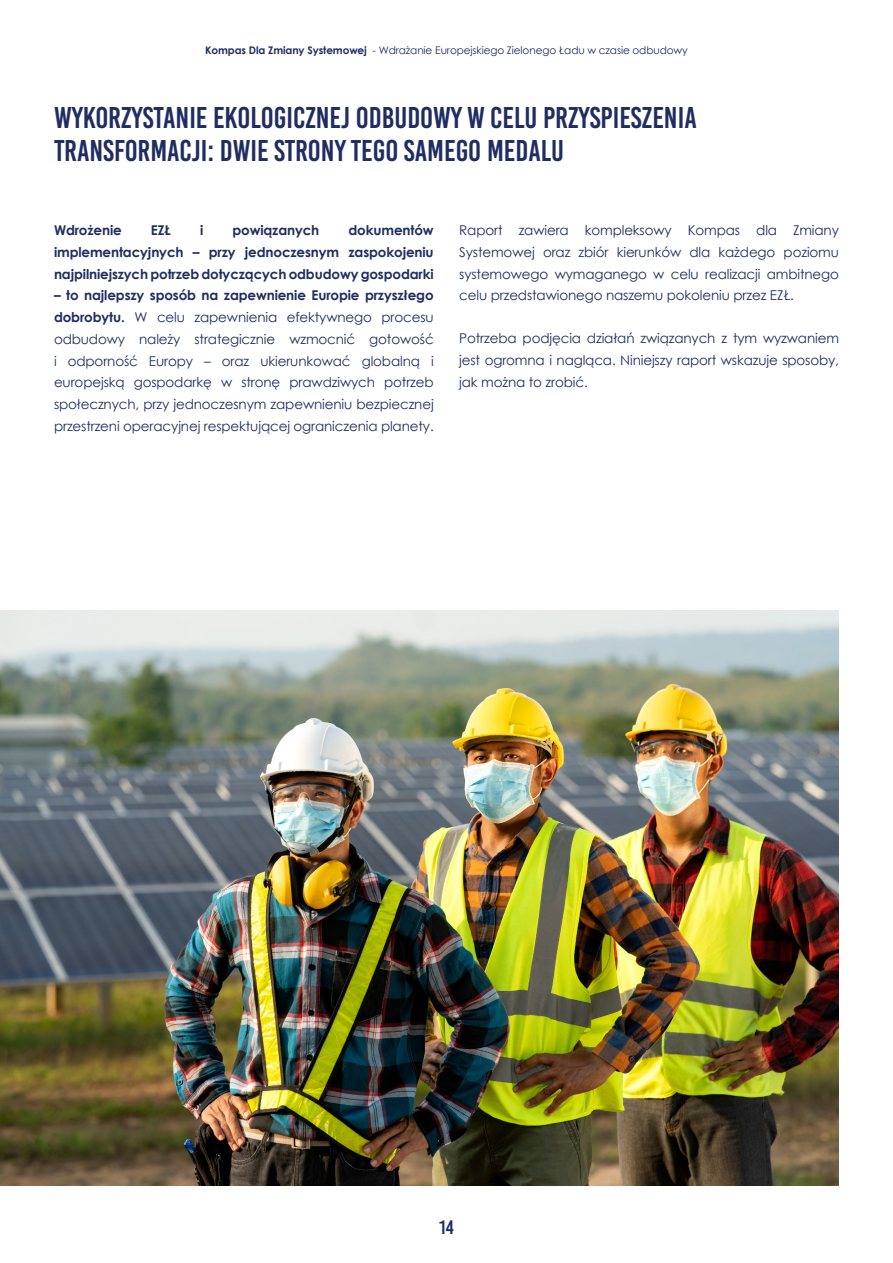
<style>
.page{position:relative;width:893px;height:1263px;background:#fff}
.page>*{position:absolute;margin:0;border:0;box-sizing:border-box;transform-origin:0 0}
.subtitle{font:30px/33px "Bebas Kai";color:#202d61}
.t1{font:19.5px "Bebas Kai";color:#202d61}
.SYSTEMIQ_paragraph{font:13.5px/21.8px "Century Gothic";letter-spacing:-.01em;color:#202d61;text-align:justify}
.SYSTEMIQ_paragraph-2{font:700 13.5px/21.8px "Century Gothic";letter-spacing:-.01em;color:#202d61;text-align:justify}
.t2{font:10.5px "Century Gothic";letter-spacing:-.01em;color:#202d61}
.s1{font-weight:700}
</style>
<div class="page">
<img style="left:0;top:611px;width:839px;height:574px">
<p class="t2" style="left:205px;top:43px;width:484px"><span class="s1">Kompas Dla Zmiany Systemowej</span> - Wdrażanie Europejskiego Zielonego Ładu w czasie odbudowy</p>
<p class="subtitle" style="left:54px;top:101px;width:644px">WYKORZYSTANIE EKOLOGICZNEJ ODBUDOWY W CELU PRZYSPIESZENIA<br>TRANSFORMACJI: DWIE STRONY TEGO SAMEGO MEDALU</p>
<p class="SYSTEMIQ_paragraph-2" style="left:54px;top:219px;width:381px;text-indent:295px">dokumentów implementacyjnych – przy jednoczesnym zaspokojeniu najpilniejszych potrzeb dotyczących odbudowy gospodarki</p>
<p class="SYSTEMIQ_paragraph" style="left:54px;top:284px;width:381px"><span class="s1">– to najlepszy sposób na zapewnienie Europie przyszłego dobrobytu.</span> W celu zapewnienia efektywnego procesu odbudowy należy strategicznie wzmocnić gotowość i odporność Europy – oraz ukierunkować globalną i europejską gospodarkę w stronę prawdziwych potrzeb społecznych, przy jednoczesnym zapewnieniu bezpiecznej przestrzeni operacyjnej respektującej ograniczenia planety.</p>
<p class="SYSTEMIQ_paragraph-2" style="left:54px;top:219px;width:69px">Wdrożenie</p>
<p class="SYSTEMIQ_paragraph-2" style="left:151px;top:219px;width:21px">EZŁ</p>
<p class="SYSTEMIQ_paragraph-2" style="left:200px;top:219px;width:5px">i</p>
<p class="SYSTEMIQ_paragraph-2" style="left:232px;top:219px;width:88px">powiązanych</p>
<p class="SYSTEMIQ_paragraph" style="left:459px;top:219px;width:381px">Raport zawiera kompleksowy Kompas dla Zmiany Systemowej oraz zbiór kierunków dla każdego poziomu systemowego wymaganego w celu realizacji ambitnego celu przedstawionego naszemu pokoleniu przez EZŁ.</p>
<p class="SYSTEMIQ_paragraph" style="left:459px;top:327px;width:381px">Potrzeba podjęcia działań związanych z tym wyzwaniem jest ogromna i nagląca. Niniejszy raport wskazuje sposoby, jak można to zrobić.</p>
<h2 class="t1" style="left:439px;top:1217px;width:16px">14</h2>
</div>
